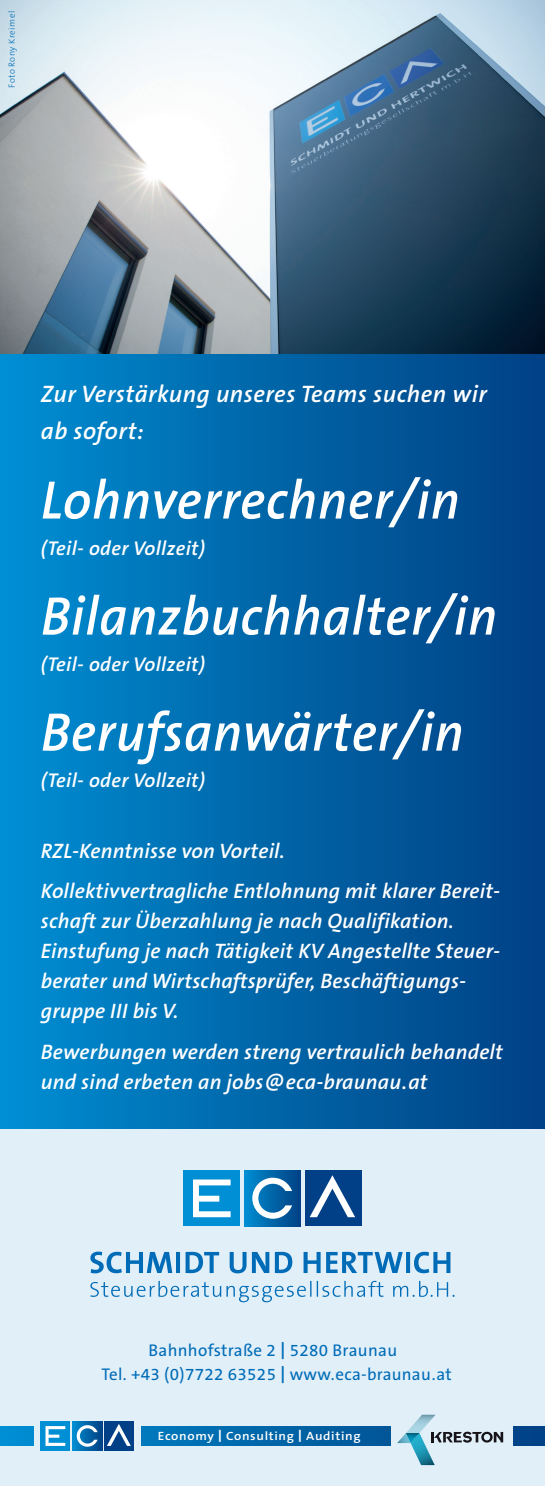
<style>
.page{position:relative;width:545px;height:1486px;background:#fff}
.page>*{position:absolute;margin:0;border:0;box-sizing:border-box;transform-origin:0 0}
.t1{font:italic 600 54.6px "The Sans B6";letter-spacing:.015em;color:#fff;scale:.95 1}
.t2{font:italic 600 24px/36px "The Sans B6";letter-spacing:.02em;color:#fff}
.t3{font:italic 600 21px/30px "The Sans B6";letter-spacing:.01em;color:#fff}
.t4{font:italic 600 20px "The Sans B6";letter-spacing:.02em;color:#fff}
.t5{font:17px/24px "The Sans B5 Plain";letter-spacing:.02em;color:#006cb7;text-align:center}
.t6{font:600 12px "The Sans B6";letter-spacing:.05em;color:#fff;scale:1.1 1}
.t7{font:300 9px "The Sans B3";letter-spacing:.05em;color:#006cb7}
.s1{font-family:"The Sans B7";font-weight:700}
.s2{font-family:"The Sans B8";font-weight:800}
</style>
<div class="page">
<div style="left:0;top:1123px;width:544px;height:362px;background:#e1eff9"></div>
<img style="left:0;top:0;width:544px;height:354px">
<div style="left:183px;top:1170px;width:56px;height:56px;background:#008fd5"></div>
<svg style="left:193px;top:1179px;width:37px;height:38px"></svg>
<div style="left:244px;top:1170px;width:56px;height:56px;background:linear-gradient(to right,#0390d3,#054587)"></div>
<svg style="left:252px;top:1177px;width:40px;height:41px;background:#589ac6"></svg>
<div style="left:305px;top:1170px;width:56px;height:56px;background:#014086"></div>
<svg style="left:309px;top:1175px;width:46px;height:42px"></svg>
<svg style="left:90px;top:1280px;width:364px;height:22px"></svg>
<svg style="left:90px;top:1251px;width:360px;height:22px"></svg>
<svg style="left:0;top:1426px;width:544px;height:19px;background:#0167aa"></svg>
<div style="left:34px;top:1420px;width:106px;height:31px;background:#e1eff9"></div>
<div style="left:40px;top:1421px;width:30px;height:29px;background:#008fd5"></div>
<svg style="left:45px;top:1426px;width:20px;height:19px"></svg>
<div style="left:72px;top:1421px;width:30px;height:29px;background:linear-gradient(to right,#028fd3,#004487)"></div>
<svg style="left:77px;top:1425px;width:21px;height:21px"></svg>
<div style="left:104px;top:1421px;width:30px;height:29px;background:#014086"></div>
<svg style="left:107px;top:1424px;width:24px;height:21px"></svg>
<div style="left:391px;top:1409px;width:121px;height:68px;background:#e1eff9"></div>
<svg style="left:397px;top:1414px;width:106px;height:50px"></svg>
<svg style="left:405px;top:1432px;width:14px;height:10px"></svg>
<div style="left:0;top:354px;width:544px;height:774px;background:linear-gradient(to right,#008dd2,#013f83)"></div>
<p class="t7" style="left:7px;top:88px;width:78px;rotate:-90deg">Foto Rony Kreimel</p>
<p class="t2" style="left:41px;top:378px;width:447px">Zur Verstärkung unseres Teams suchen wir ab sofort:</p>
<h1 class="t1" style="left:41px;top:471px;width:442px">Lohnverrechner/in</h1>
<p class="t4" style="left:41px;top:537px;width:165px">(Teil- oder Vollzeit)</p>
<h1 class="t1" style="left:41px;top:587px;width:481px">Bilanzbuchhalter/in</h1>
<p class="t4" style="left:41px;top:653px;width:165px">(Teil- oder Vollzeit)</p>
<h1 class="t1" style="left:41px;top:703px;width:446px">Berufsanwärter/in</h1>
<p class="t4" style="left:41px;top:769px;width:165px">(Teil- oder Vollzeit)</p>
<p class="t3" style="left:41px;top:832px;width:460px;line-height:40px">RZL-Kenntnisse von Vorteil.<br>Kollektivvertragliche Entlohnung mit klarer Bereit-</p>
<p class="t3" style="left:41px;top:907px;width:460px">schaft zur Überzahlung je nach Qualifikation.<br>Einstufung je nach Tätigkeit KV Angestellte Steuer&shy;berater und Wirtschaftsprüfer, Beschäftigungs&shy;gruppe III bis V.</p>
<p class="t3" style="left:41px;top:1037px;width:463px">Bewerbungen werden streng vertraulich behandelt und sind erbeten an jobs@eca-braunau.at</p>
<p class="t5" style="left:101px;top:1339px;width:351px">Bahnhofstraße 2 <span class="s1">|</span> 5280 Braunau<br>Tel. +43 (0)7722 63525 <span class="s1">|</span> www.eca-braunau.at</p>
<p class="t6" style="left:158px;top:1429px;width:185px">Economy <span class="s2">|</span> Consulting <span class="s2">|</span> Auditing</p>
</div>
